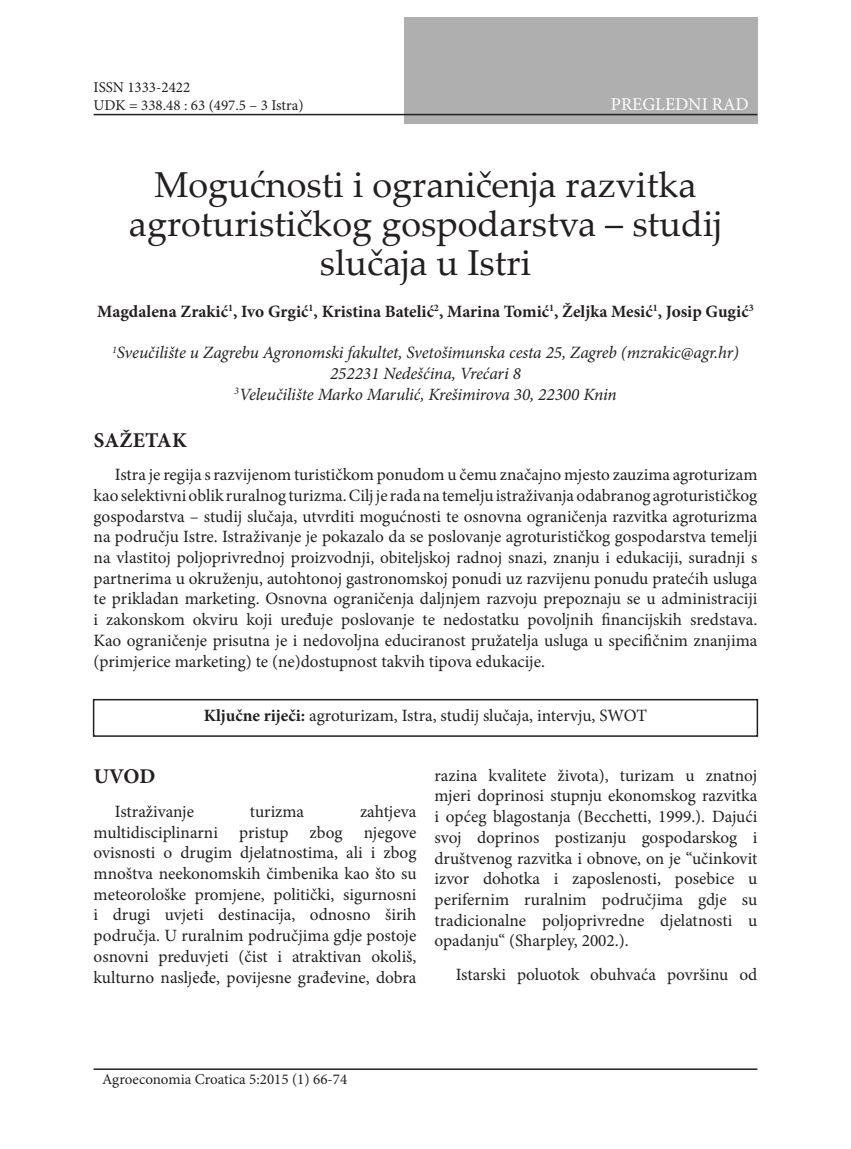
<style>
.page{position:relative;width:851px;height:1149px;background:#fff}
.page>*{position:absolute;margin:0;border:0;box-sizing:border-box;transform-origin:0 0}
.t1{font:36px/39px "Palatino Linotype";color:#231f20;text-align:center}
.t2{font:700 21px "Minion Pro";letter-spacing:.01em;color:#231f20}
.t3{font:18px "Minion Pro";color:#fff}
.abstract{font:17.25px/20.7px "Minion Pro";color:#231f20;text-align:justify}
.Adresa{font:italic 17.25px "Minion Pro";letter-spacing:-.01em;color:#231f20}
.autori{font:700 17.25px "Minion Pro";color:#231f20}
.kljucne-rijeci{font:17.25px "Minion Pro";letter-spacing:-.005em;color:#231f20}
.t4{font:15px "Minion Pro";color:#231f20}
.s1{font-weight:700}
</style>
<div class="page">
<div style="left:404px;top:17px;width:353px;height:106px;background:#afafaf"></div>
<hr style="left:94px;top:114px;width:663px;height:1px;background:#231f20">
<hr style="left:94px;top:1068px;width:663px;height:1px;background:#231f20">
<div style="left:93px;top:698px;width:665px;height:38px;border:2px solid #231f20"></div>
<p class="t4" style="left:94px;top:77px;width:98px">ISSN 1333-2422</p>
<p class="t4" style="left:94px;top:95px;width:211px">UDK = 338.48 : 63 (497.5 – 3 Istra)</p>
<p class="t3" style="left:611px;top:92px;width:139px">PREGLEDNI RAD</p>
<p class="t1" style="left:129px;top:163px;width:594px">Mogućnosti i ograničenja razvitka agroturističkog gospodarstva – studij slučaja u Istri</p>
<p class="autori" style="left:97px;top:299px;width:657px">Magdalena Zrakić<sup>1</sup>, Ivo Grgić<sup>1</sup>, Kristina Batelić<sup>2</sup>, Marina Tomić<sup>1</sup>, Željka Mesić<sup>1</sup>, Josip Gugić<sup>3</sup></p>
<p class="Adresa" style="left:112px;top:341px;width:628px"><sup>1</sup>Sveučilište u Zagrebu Agronomski fakultet, Svetošimunska cesta 25, Zagreb (mzrakic@agr.hr)</p>
<p class="Adresa" style="left:330px;top:362px;width:192px">252231 Nedešćina, Vrećari 8</p>
<p class="Adresa" style="left:234px;top:382px;width:384px"><sup>3</sup>Veleučilište Marko Marulić, Krešimirova 30, 22300 Knin</p>
<p class="t2" style="left:94px;top:425px;width:95px">SAŽETAK</p>
<p class="abstract" style="left:94px;top:464px;width:665px;text-indent:21px">Istra je regija s razvijenom turističkom ponudom u čemu značajno mjesto zauzima agroturizam kao selektivni oblik ruralnog turizma. Cilj je rada na temelju istraživanja odabranog agroturističkog gospodarstva – studij slučaja, utvrditi mogućnosti te osnovna ograničenja razvitka agroturizma na području Istre. Istraživanje je pokazalo da se poslovanje agroturističkog gospodarstva temelji na vlastitoj poljoprivrednoj proizvodnji, obiteljskoj radnoj snazi, znanju i edukaciji, suradnji s partnerima u okruženju, autohtonoj gastronomskoj ponudi uz razvijenu ponudu pratećih usluga te prikladan marketing. Osnovna ograničenja daljnjem razvoju prepoznaju se u administraciji i zakonskom okviru koji uređuje poslovanje te nedostatku povoljnih financijskih sredstava.<br>Kao ograničenje prisutna je i nedovoljna educiranost pružatelja usluga u specifičnim znanjima (primjerice marketing) te (ne)dostupnost takvih tipova edukacije.</p>
<p class="kljucne-rijeci" style="left:204px;top:704px;width:444px"><span class="s1">Ključne riječi:</span> agroturizam, Istra, studij slučaja, intervju, SWOT</p>
<p class="t2" style="left:94px;top:761px;width:63px">UVOD</p>
<p class="abstract" style="left:115px;top:800px;width:81px">Istraživanje</p>
<p class="abstract" style="left:250px;top:800px;width:56px">turizma</p>
<p class="abstract" style="left:94px;top:800px;width:324px;text-indent:266px">zahtjeva multidisciplinarni pristup zbog njegove ovisnosti o drugim djelatnostima, ali i zbog mnoštva neekonomskih čimbenika kao što su meteorološke promjene, politički, sigurnosni i drugi uvjeti destinacija, odnosno širih područja. U ruralnim područjima gdje postoje osnovni preduvjeti (čist i atraktivan okoliš, kulturno nasljeđe, povijesne građevine, dobra</p>
<p class="abstract" style="left:434px;top:764px;width:324px">razina kvalitete života), turizam u znatnoj mjeri doprinosi stupnju ekonomskog razvitka i općeg blagostanja (Becchetti, 1999.). Dajući svoj doprinos postizanju gospodarskog i društvenog razvitka i obnove, on je “učinkovit izvor dohotka i zaposlenosti, posebice u perifernim ruralnim područjima gdje su tradicionalne poljoprivredne djelatnosti u opadanju“ (Sharpley, 2002.).</p>
<p class="abstract" style="left:455px;top:963px;width:303px">Istarski poluotok obuhvaća površinu od</p>
<p class="t4" style="left:102px;top:1068px;width:247px">Agroeconomia Croatica 5:2015 (1) 66-74</p>
</div>
